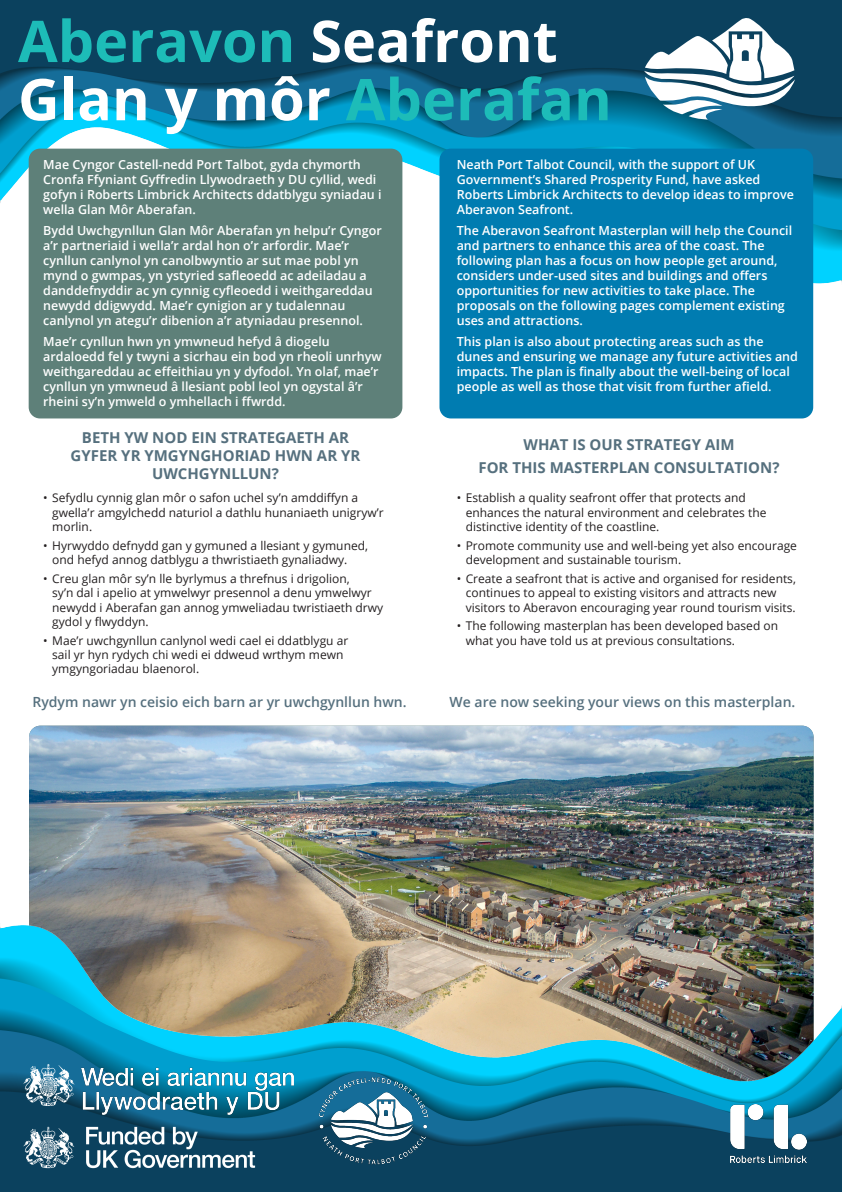
<style>
.page{position:relative;width:842px;height:1192px;background:#fff}
.page>*{position:absolute;margin:0;border:0;box-sizing:border-box;transform-origin:0 0}
.t1{font:700 57.55px/58.2px "Open Sans";color:#1dbcb8}
.Body_Text{font:700 15px/18px "Open Sans";color:#56707e;text-align:center}
.Body_Text-2{font:600 14px "Open Sans";color:#56707e}
.White_paragraph_Body_text_24{font:600 12.5px/15px "Open Sans";color:#fff}
.t2{font:12px/14.4px "Open Sans";color:#231f20}
.s1{color:#fff}
</style>
<div class="page">
<div style="left:0;top:0;width:842px;height:72px;background:#0b415e"></div>
<img style="left:0;top:72px;width:842px;height:1120px">
<svg style="left:644px;top:18px;width:151px;height:102px"></svg>
<img style="left:18px;top:1121px;width:242px;height:53px">
<img style="left:18px;top:1058px;width:64px;height:53px">
<img style="left:317px;top:1076px;width:113px;height:90px">
<img style="left:731px;top:1105px;width:76px;height:57px">
<img style="left:82px;top:1058px;width:211px;height:56px">
<div style="left:29px;top:149px;width:373px;height:269px;background:#5e8079;border-radius:11px"></div>
<div style="left:439px;top:149px;width:374px;height:269px;background:#007cb1;border-radius:11px"></div>
<h1 class="t1" style="left:18px;top:11px;width:595px">Aberavon <span class="s1">Seafront<br>Glan y môr</span> Aberafan</h1>
<p class="White_paragraph_Body_text_24" style="left:457px;top:157px;width:339px">Neath Port Talbot Council, with the support of UK Government’s Shared Prosperity Fund, have asked Roberts Limbrick Architects to develop ideas to improve Aberavon Seafront.</p>
<p class="White_paragraph_Body_text_24" style="left:457px;top:223px;width:337px">The Aberavon Seafront Masterplan will help the Council and partners to enhance this area of the coast. The following plan has a focus on how people get around, considers under-used sites and buildings and offers opportunities for new activities to take place. The proposals on the following pages complement existing uses and attractions.</p>
<p class="White_paragraph_Body_text_24" style="left:457px;top:333px;width:343px">This plan is also about protecting areas such as the dunes and ensuring we manage any future activities and impacts. The plan is finally about the well-being of local people as well as those that visit from further afield.</p>
<p class="White_paragraph_Body_text_24" style="left:43px;top:157px;width:340px">Mae Cyngor Castell-nedd Port Talbot, gyda chymorth Cronfa Ffyniant Gyffredin Llywodraeth y DU cyllid, wedi gofyn i Roberts Limbrick Architects ddatblygu syniadau i wella Glan Môr Aberafan.</p>
<p class="White_paragraph_Body_text_24" style="left:43px;top:223px;width:340px">Bydd Uwchgynllun Glan Môr Aberafan yn helpu’r Cyngor a’r partneriaid i wella’r ardal hon o’r arfordir. Mae’r cynllun canlynol yn canolbwyntio ar sut mae pobl yn mynd o gwmpas, yn ystyried safleoedd ac adeiladau a danddefnyddir ac yn cynnig cyfleoedd i weithgareddau newydd ddigwydd. Mae’r cynigion ar y tudalennau canlynol yn ategu’r dibenion a’r atyniadau presennol.</p>
<p class="White_paragraph_Body_text_24" style="left:43px;top:333px;width:340px">Mae’r cynllun hwn yn ymwneud hefyd â diogelu ardaloedd fel y twyni a sicrhau ein bod yn rheoli unrhyw weithgareddau ac effeithiau yn y dyfodol. Yn olaf, mae’r cynllun yn ymwneud â llesiant pobl leol yn ogystal â’r rheini sy’n ymweld o ymhellach i ffwrdd.</p>
<p class="Body_Text" style="left:71px;top:428px;width:291px">BETH YW NOD EIN STRATEGAETH AR<br>GYFER YR YMGYNGHORIAD HWN AR YR<br>UWCHGYNLLUN?</p>
<p class="t2" style="left:52px;top:490px;width:333px;text-indent:-9px">• Sefydlu cynnig glan môr o safon uchel sy’n amddiffyn a gwella’r amgylchedd naturiol a dathlu hunaniaeth unigryw’r morlin.</p>
<p class="t2" style="left:52px;top:538px;width:317px;text-indent:-9px">• Hyrwyddo defnydd gan y gymuned a llesiant y gymuned, ond hefyd annog datblygu a thwristiaeth gynaliadwy.</p>
<p class="t2" style="left:52px;top:571px;width:332px;text-indent:-9px">• Creu glan môr sy’n lle byrlymus a threfnus i drigolion,<br>sy’n dal i apelio at ymwelwyr presennol a denu ymwelwyr newydd i Aberafan gan annog ymweliadau twristiaeth drwy gydol y flwyddyn.</p>
<p class="t2" style="left:52px;top:633px;width:298px;text-indent:-9px">• Mae’r uwchgynllun canlynol wedi cael ei ddatblygu ar sail yr hyn rydych chi wedi ei ddweud wrthym mewn ymgyngoriadau blaenorol.</p>
<p class="Body_Text" style="left:523px;top:436px;width:212px">WHAT IS OUR STRATEGY AIM</p>
<p class="Body_Text" style="left:478px;top:458px;width:303px">FOR THIS MASTERPLAN CONSULTATION?</p>
<p class="t2" style="left:466px;top:490px;width:302px;text-indent:-9px">• Establish a quality seafront offer that protects and enhances the natural environment and celebrates the distinctive identity of the coastline.</p>
<p class="t2" style="left:466px;top:538px;width:333px;text-indent:-9px">• Promote community use and well-being yet also encourage development and sustainable tourism.</p>
<p class="t2" style="left:466px;top:571px;width:332px;text-indent:-9px">• Create a seafront that is active and organised for residents, continues to appeal to existing visitors and attracts new visitors to Aberavon encouraging year round tourism visits.</p>
<p class="t2" style="left:466px;top:618px;width:314px;text-indent:-9px">• The following masterplan has been developed based on what you have told us at previous consultations.</p>
<p class="Body_Text-2" style="left:32px;top:692px;width:376px">Rydym nawr yn ceisio eich barn ar yr uwchgynllun hwn.</p>
<p class="Body_Text-2" style="left:450px;top:692px;width:347px">We are now seeking your views on this masterplan.</p>
</div>
